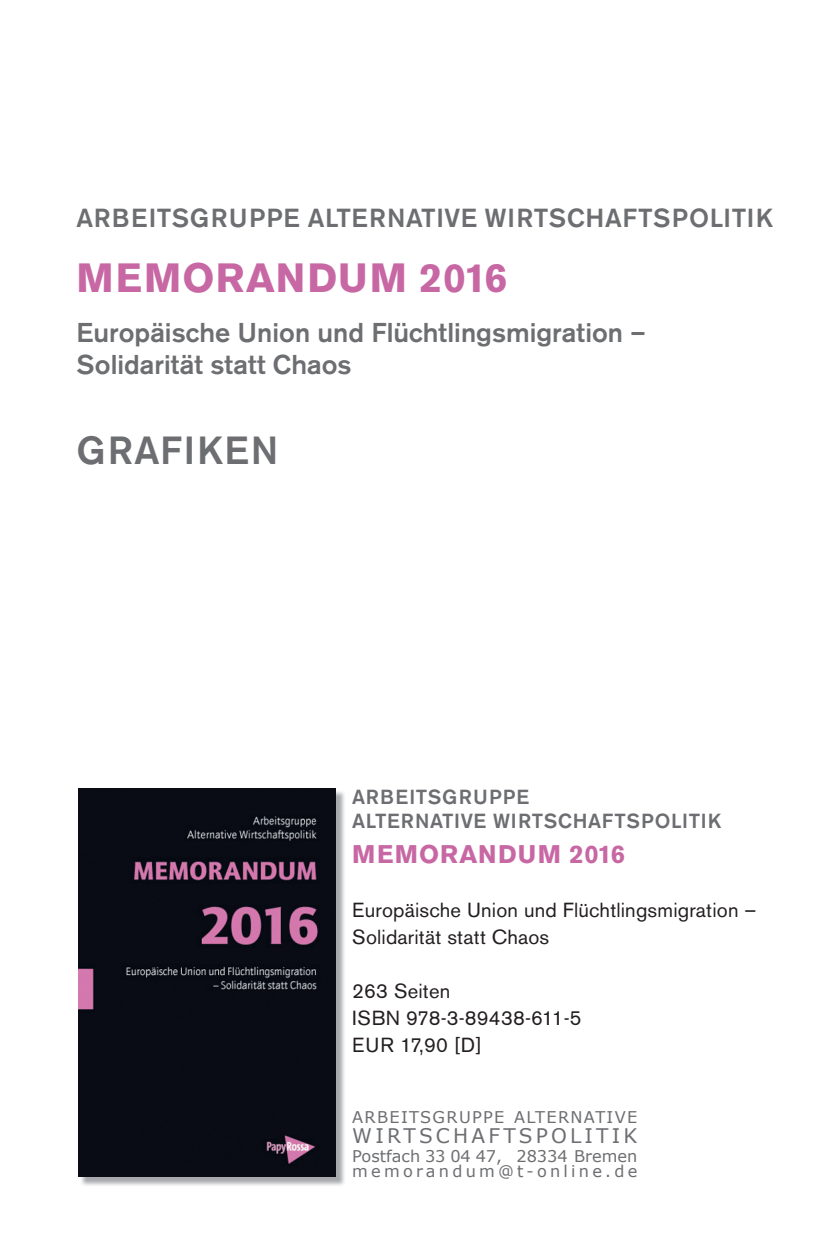
<style>
.page{position:relative;width:830px;height:1257px;background:#fff}
.page>*{position:absolute;margin:0;border:0;box-sizing:border-box;transform-origin:0 0}
.t1{font:700 40.5px "Akzidenz Grotesk BQ";letter-spacing:.03em;color:#c767a3}
.t2{font:500 38.93px "Akzidenz Grotesk BQ";letter-spacing:.04em;color:#6d6e71}
.t3{font:500 27px/32.4px "Akzidenz Grotesk BQ";color:#6d6e71}
.t4{font:500 25.88px "Akzidenz Grotesk BQ";letter-spacing:.03em;color:#6d6e71}
.t5{font:700 25.2px "Akzidenz Grotesk BQ";letter-spacing:.04em;color:#c767a3}
.t6{font:20.25px/27px "Akzidenz Grotesk BQ";letter-spacing:.01em;color:#231f20}
.t7{font:500 20.25px/23.6px "Akzidenz Grotesk BQ";letter-spacing:.04em;color:#6d6e71}
.t8{font:20.03px "Verdana";letter-spacing:.16em;color:#6d6e71}
.t9{font:16.2px/15.3px "Verdana";color:#6d6e71}
.t10{font:16.2px "Verdana";letter-spacing:.08em;color:#6d6e71}
.s1{font-size:15.97px}
</style>
<div class="page">
<img style="left:81px;top:791px;width:264px;height:395px">
<img style="left:78px;top:788px;width:257px;height:388px">
<p class="t4" style="left:77px;top:202px;width:697px">ARBEITSGRUPPE ALTERNATIVE WIRTSCHAFTSPOLITIK</p>
<h1 class="t1" style="left:77px;top:255px;width:432px">MEMORANDUM 2016</h1>
<h3 class="t3" style="left:77px;top:316px;width:570px">Europäische Union und Flüchtlingsmigration –<br>Solidarität statt Chaos</h3>
<h2 class="t2" style="left:77px;top:426px;width:203px">GRAFIKEN</h2>
<p class="t7" style="left:352px;top:785px;width:370px">ARBEITSGRUPPE<br>ALTERNATIVE WIRTSCHAFTSPOLITIK</p>
<p class="t5" style="left:352px;top:839px;width:274px">MEMORANDUM 2016</p>
<p class="t6" style="left:352px;top:896px;width:405px">Europäische Union und Flüchtlingsmigration –<br>Solidarität statt Chaos</p>
<p class="t6" style="left:352px;top:977px;width:231px">263 Seiten<br>ISBN 978-3-89438-611-5<br>EUR 17,90 [D]</p>
<p class="t10" style="left:352px;top:1106px;width:286px">ARBEITSGRUPPE ALTERNATIVE</p>
<p class="t8" style="left:352px;top:1122px;width:286px">WIRTSCHAFTSPOLITIK</p>
<p class="t9" style="left:352px;top:1147px;width:286px">Postfach 33 04 47, 28334 Bremen memorandum<span class="s1">@</span>t-online.de</p>
</div>
